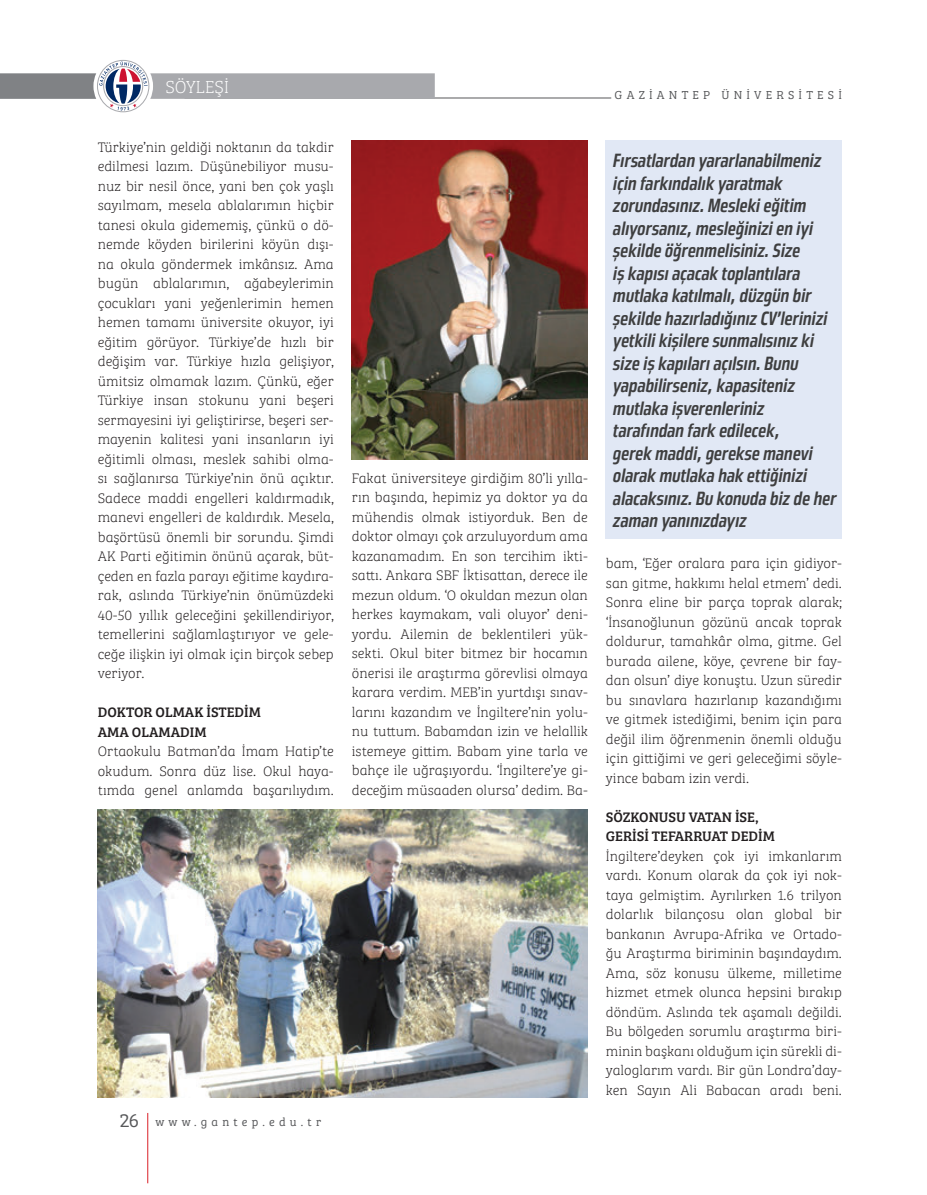
<style>
.page{position:relative;width:927px;height:1195px;background:#fff}
.page>*{position:absolute;margin:0;border:0;box-sizing:border-box;transform-origin:0 0}
.t1{font:italic 18.75px/22.5px "Great Escape Narrow Rg";color:#3e3e3f}
.t2{font:100 18px "Bree Serif";color:#fff}
.t3{font:100 14.25px/19.5px "Bree Serif";color:#231f20;text-align:justify}
.t4{font:14.25px/19.5px "Bree Serif";color:#231f20}
.t5{font:300 12px "Bree Serif";letter-spacing:.35em;color:#57585a}
.s1{font-size:19.5px}
</style>
<div class="page">
<hr style="left:147px;top:1113px;width:1px;height:70px;background:#da2128">
<hr style="left:185px;top:98px;width:426px;height:1px;background:#57585a">
<svg style="left:0;top:60px;width:435px;height:52px"></svg>
<div style="left:606px;top:141px;width:236px;height:398px;background:#e1e8f5"></div>
<img style="left:352px;top:141px;width:236px;height:318px">
<img style="left:98px;top:809px;width:490px;height:288px">
<p class="t2" style="left:165px;top:74px;width:63px">SÖYLEŞİ</p>
<p class="t3" style="left:98px;top:136px;width:238px">Türkiye’nin geldiği noktanın da takdir edilmesi lazım. Düşünebiliyor musu&shy;nuz bir nesil önce, yani ben çok yaşlı sayılmam, mesela ablalarımın hiçbir tanesi okula gidememiş, çünkü o dö&shy;nemde köyden birilerini köyün dışı&shy;na okula göndermek imkânsız. Ama bugün ablalarımın, ağabeylerimin çocukları yani yeğenlerimin hemen hemen tamamı üniversite okuyor, iyi eğitim görüyor. Türkiye’de hızlı bir değişim var. Türkiye hızla gelişiyor, ümitsiz olmamak lazım. Çünkü, eğer Türkiye insan stokunu yani beşeri sermayesini iyi geliştirirse, beşeri ser&shy;mayenin kalitesi yani insanların iyi eğitimli olması, meslek sahibi olma&shy;sı sağlanırsa Türkiye’nin önü açıktır.<br>Sadece maddi engelleri kaldırmadık, manevi engelleri de kaldırdık. Mesela, başörtüsü önemli bir sorundu. Şimdi AK Parti eğitimin önünü açarak, büt&shy;çeden en fazla parayı eğitime kaydıra&shy;rak, aslında Türkiye’nin önümüzdeki 40-50 yıllık geleceğini şekillendiriyor, temellerini sağlamlaştırıyor ve gele&shy;ceğe ilişkin iyi olmak için birçok sebep veriyor.</p>
<p class="t4" style="left:98px;top:701px;width:165px">DOKTOR OLMAK İSTEDİM<br>AMA OLAMADIM</p>
<p class="t3" style="left:98px;top:741px;width:238px">Ortaokulu Batman’da İmam Hatip’te okudum. Sonra düz lise. Okul haya&shy;tımda genel anlamda başarılıydım.</p>
<p class="t3" style="left:352px;top:467px;width:238px">Fakat üniversiteye girdiğim 80’li yılla&shy;rın başında, hepimiz ya doktor ya da mühendis olmak istiyorduk. Ben de doktor olmayı çok arzuluyordum ama kazanamadım. En son tercihim ikti&shy;sattı. Ankara SBF İktisattan, derece ile mezun oldum. ‘O okuldan mezun olan herkes kaymakam, vali oluyor’ deni&shy;yordu. Ailemin de beklentileri yük&shy;sekti. Okul biter bitmez bir hocamın önerisi ile araştırma görevlisi olmaya karara verdim. MEB’in yurtdışı sınav&shy;larını kazandım ve İngiltere’nin yolu&shy;nu tuttum. Babamdan izin ve helallik istemeye gittim. Babam yine tarla ve bahçe ile uğraşıyordu. ‘İngiltere’ye gi&shy;deceğim müsaaden olursa’ dedim. Ba-</p>
<p class="t5" style="left:120px;top:1113px;width:203px"><span class="s1">26</span> www.gantep.edu.tr</p>
<p class="t5" style="left:615px;top:86px;width:229px">GAZİANTEP ÜNİVERSİTESİ</p>
<p class="t1" style="left:612px;top:149px;width:225px">Fırsatlardan yararlanabilmeniz için farkındalık yaratmak zorundasınız. Mesleki eğitim alıyorsanız, mesleğinizi en iyi şekilde öğrenmelisiniz. Size<br>iş kapısı açacak toplantılara mutlaka katılmalı, düzgün bir şekilde hazırladığınız CV’lerinizi yetkili kişilere sunmalısınız ki size iş kapıları açılsın. Bunu yapabilirseniz, kapasiteniz mutlaka işverenleriniz tarafından fark edilecek,<br>gerek maddi, gerekse manevi olarak mutlaka hak ettiğinizi alacaksınız. Bu konuda biz de her zaman yanınızdayız</p>
<p class="t3" style="left:606px;top:553px;width:238px">bam, ‘Eğer oralara para için gidiyor&shy;san gitme, hakkımı helal etmem’ dedi.<br>Sonra eline bir parça toprak alarak; ‘İnsanoğlunun gözünü ancak toprak doldurur, tamahkâr olma, gitme. Gel burada ailene, köye, çevrene bir fay&shy;dan olsun’ diye konuştu. Uzun süredir bu sınavlara hazırlanıp kazandığımı ve gitmek istediğimi, benim için para değil ilim öğrenmenin önemli olduğu için gittiğimi ve geri geleceğimi söyle&shy;yince babam izin verdi.</p>
<p class="t4" style="left:606px;top:806px;width:170px">SÖZKONUSU VATAN İSE,<br>GERİSİ TEFARRUAT DEDİM</p>
<p class="t3" style="left:606px;top:845px;width:238px">İngiltere’deyken çok iyi imkanlarım vardı. Konum olarak da çok iyi nok&shy;taya gelmiştim. Ayrılırken 1.6 trilyon dolarlık bilançosu olan global bir bankanın Avrupa-Afrika ve Ortado&shy;ğu Araştırma biriminin başındaydım.<br>Ama, söz konusu ülkeme, milletime hizmet etmek olunca hepsini bırakıp döndüm. Aslında tek aşamalı değildi.<br>Bu bölgeden sorumlu araştırma biri&shy;minin başkanı olduğum için sürekli di&shy;yaloglarım vardı. Bir gün Londra’day&shy;ken Sayın Ali Babacan aradı beni.</p>
</div>
